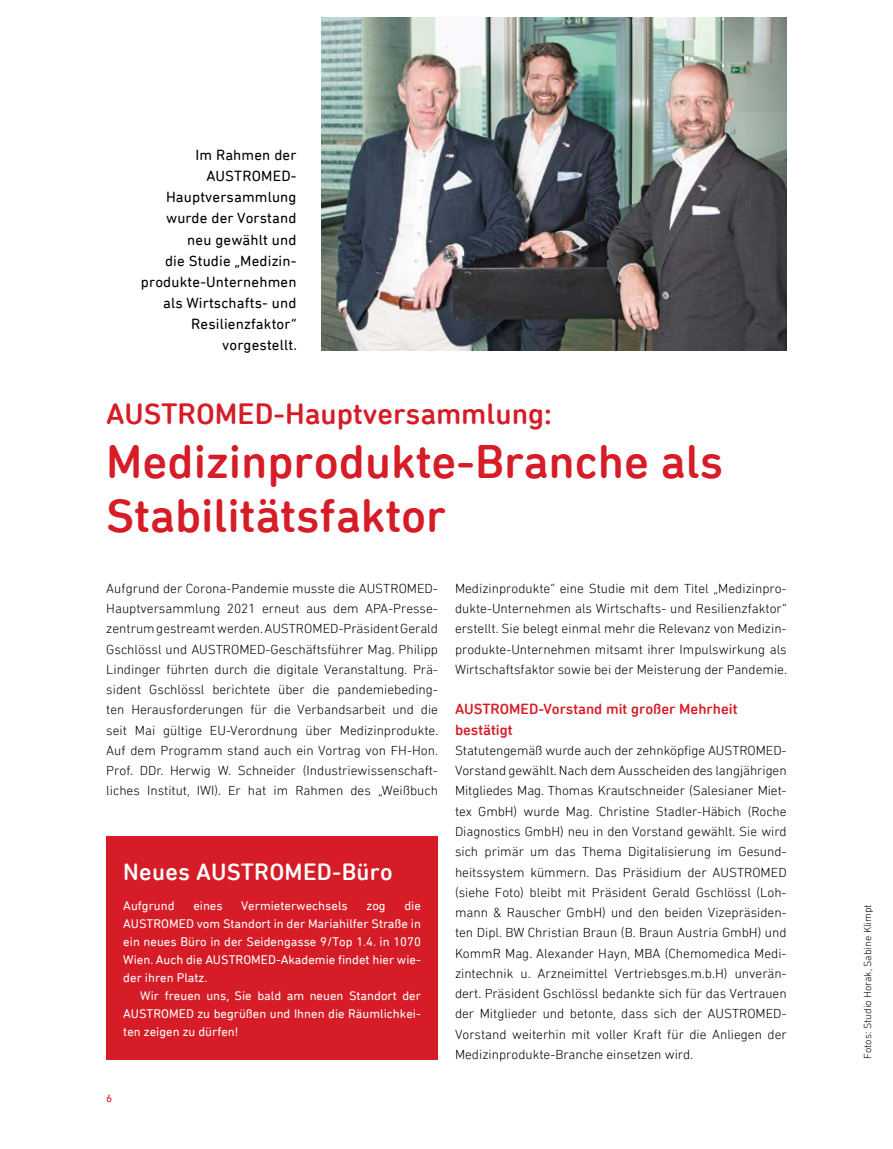
<style>
.page{position:relative;width:893px;height:1149px;background:#fff}
.page>*{position:absolute;margin:0;border:0;box-sizing:border-box;transform-origin:0 0}
.Headline_1_Seite{font:500 48px/54px "DIN Next Rounded LT Pro";color:#d61c26}
.Headline_1_Seite-2{font:500 30px "DIN Next Rounded LT Pro";color:#d61c26}
.Kasten_Headline_16_2{font:500 24px "DIN Next Rounded LT Pro";letter-spacing:.01em;color:#fff}
.Intro_1_Seite_10_14{font:15px/21px "DIN Next Rounded LT Pro";letter-spacing:.01em;color:#000;text-align:right}
.ZwiTi{font:500 15px/20.2px "DIN Next Rounded LT Pro";color:#d61c26}
.Copy{font:300 13.5px/20.2px "DIN Next Rounded LT Pro";color:#000;text-align:justify}
.Kasten{font:12.75px/18px "DIN Next Rounded LT Pro";color:#fff;text-align:justify}
.Kasten_Absatz{font:12.75px/18px "DIN Next Rounded LT Pro";color:#fff;text-align:justify}
.t1{font:11.25px "DIN Next Rounded LT Pro";color:#d61c26}
.Copy_Absatz{font:300 10.5px "DIN Next Rounded LT Pro";color:#000}
</style>
<div class="page">
<div style="left:106px;top:835px;width:332px;height:224px;background:#d61c26"></div>
<img style="left:322px;top:17px;width:465px;height:333px">
<p class="Intro_1_Seite_10_14" style="left:141px;top:145px;width:157px">Im Rahmen der<br>AUSTROMED-<br>Hauptversammlung wurde der Vorstand neu gewählt und<br>die Studie „Medizin&shy;produkte-Unternehmen als Wirtschafts- und<br>Resilienzfaktor“ vorgestellt.</p>
<p class="Headline_1_Seite-2" style="left:106px;top:396px;width:447px">AUSTROMED-Hauptversammlung:</p>
<p class="Headline_1_Seite" style="left:106px;top:434px;width:619px">Medizinprodukte-Branche als<br>Stabilitätsfaktor</p>
<p class="Copy" style="left:106px;top:577px;width:333px">Aufgrund der Corona-Pandemie musste die AUSTROMED-Hauptversammlung 2021 erneut aus dem APA-Presse&shy;zentrum gestreamt werden. AUSTROMED-Präsident Gerald Gschlössl und AUSTROMED-Geschäftsführer Mag. Philipp Lindinger führten durch die digitale Veranstaltung. Prä&shy;sident Gschlössl berichtete über die pandemiebeding&shy;ten Herausforderungen für die Verbandsarbeit und die seit Mai gültige EU-Verordnung über Medizinprodukte.<br>Auf dem Programm stand auch ein Vortrag von FH-Hon.<br>Prof. DDr. Herwig W. Schneider (Industriewissenschaft&shy;liches Institut, IWI). Er hat im Rahmen des „Weißbuch</p>
<p class="Copy" style="left:455px;top:577px;width:333px">Medizinprodukte“ eine Studie mit dem Titel „Medizinpro&shy;dukte-Unternehmen als Wirtschafts- und Resilienzfaktor“ erstellt. Sie belegt einmal mehr die Relevanz von Medizin&shy;produkte-Unternehmen mitsamt ihrer Impulswirkung als Wirtschaftsfaktor sowie bei der Meisterung der Pandemie.</p>
<p class="ZwiTi" style="left:455px;top:698px;width:284px">AUSTROMED-Vorstand mit großer Mehrheit bestätigt</p>
<p class="Copy" style="left:455px;top:739px;width:333px">Statutengemäß wurde auch der zehnköpfige AUSTROMED-Vorstand gewählt. Nach dem Ausscheiden des langjährigen Mitgliedes Mag. Thomas Krautschneider (Salesianer Miet&shy;tex GmbH) wurde Mag. Christine Stadler-Häbich (Roche Diagnostics GmbH) neu in den Vorstand gewählt. Sie wird sich primär um das Thema Digitalisierung im Gesund&shy;heitssystem kümmern. Das Präsidium der AUSTROMED (siehe Foto) bleibt mit Präsident Gerald Gschlössl (Loh&shy;mann &amp; Rauscher GmbH) und den beiden Vizepräsiden&shy;ten Dipl. BW Christian Braun (B. Braun Austria GmbH) und KommR Mag. Alexander Hayn, MBA (Chemomedica Medi&shy;zintechnik u. Arzneimittel Vertriebsges.m.b.H) unverän&shy;dert. Präsident Gschlössl bedankte sich für das Vertrauen der Mitglieder und betonte, dass sich der AUSTROMED-Vorstand weiterhin mit voller Kraft für die Anliegen der Medizinprodukte-Branche einsetzen wird.</p>
<p class="Kasten_Headline_16_2" style="left:123px;top:857px;width:271px">Neues AUSTROMED-Büro</p>
<p class="Kasten" style="left:123px;top:896px;width:53px">Aufgrund</p>
<p class="Kasten" style="left:193px;top:896px;width:31px">eines</p>
<p class="Kasten" style="left:241px;top:896px;width:108px">Vermieterwechsels</p>
<p class="Kasten" style="left:367px;top:896px;width:21px">zog</p>
<p class="Kasten" style="left:123px;top:896px;width:299px;text-indent:281px">die AUSTROMED vom Standort in der Mariahilfer Straße in ein neues Büro in der Seidengasse 9/Top 1.4. in 1070<br>Wien. Auch die AUSTROMED-Akademie findet hier wie&shy;der ihren Platz.</p>
<p class="Kasten_Absatz" style="left:123px;top:986px;width:299px;text-indent:17px">Wir freuen uns, Sie bald am neuen Standort der AUSTROMED zu begrüßen und Ihnen die Räumlichkei&shy;ten zeigen zu dürfen!</p>
<p class="t1" style="left:106px;top:1090px;width:8px">6</p>
<p class="Copy_Absatz" style="left:861px;top:1058px;width:156px;rotate:-90deg">Fotos: Studio Horak, Sabine Klimpt</p>
</div>
